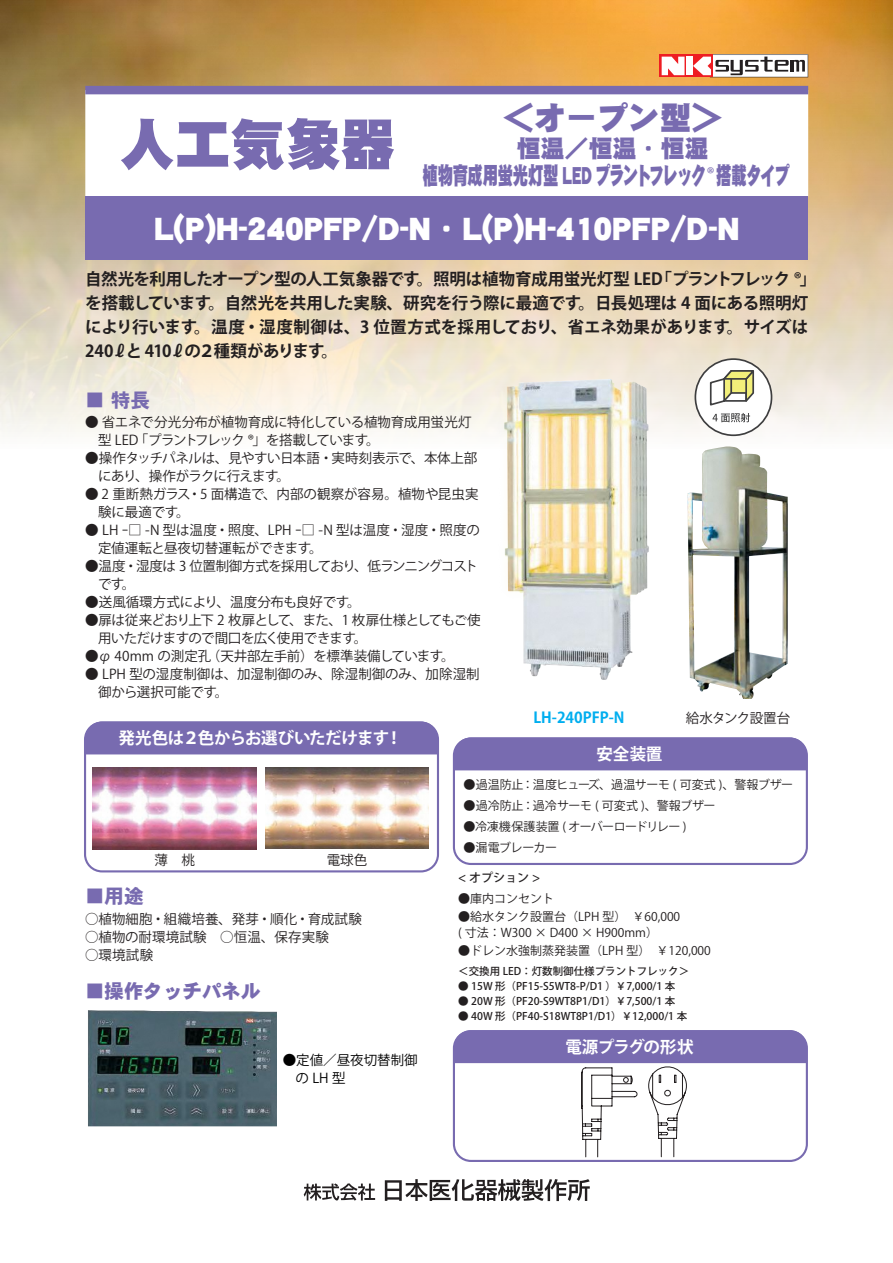
<style>
.page{position:relative;width:893px;height:1263px;background:#fff}
.page>*{position:absolute;margin:0;border:0;box-sizing:border-box;transform-origin:0 0}
.t1{font:55.5px "DF Gothic UB WINP RKSJ H";letter-spacing:-.005em;color:#786bb0}
.t2{font:31.5px "DF Gothic UB WINP RKSJ H";color:#fff}
.t3{font:31.5px "DF Gothic UB WINP RKSJ H";color:#786bb0}
.t4{font:24px "DF Gothic UB WINP RKSJ H";letter-spacing:-.02em;color:#786bb0;scale:.64 1}
.t5{font:24px "DF Gothic UB WINP RKSJ H";letter-spacing:-.02em;color:#786bb0}
.段落スタイル_1{font:19.5px "DFHS Gothic W9 WIN RKSJ H";color:#786bb0}
.段落スタイル_1-2{font:19.5px "DFHS Gothic W9 WINP RKSJ H";color:#786bb0}
.段落スタイル_1-3{font:700 16.5px/24px "Koz Go Pr 6 N";letter-spacing:-.025em;color:#231f20}
.t6{font:700 16.5px "Koz Go Pr 6 N";letter-spacing:-.025em;color:#fff}
.t7{font:700 15px "Koz Go Pr 6 N";color:#00aeef}
.段落スタイル_1-4{font:13.5px/18px "Koz Go Pr 6 N";letter-spacing:-.015em;color:#231f20}
.段落スタイル_1-5{font:13.5px/18px "Koz Go Pr 6 N";letter-spacing:-.04em;color:#231f20}
.段落スタイル_1-6{font:13.5px/18px "Koz Go Pr 6 N";letter-spacing:-.035em;color:#231f20}
.段落スタイル_1-7{font:13.5px/18px "Koz Go Pr 6 N";letter-spacing:-.045em;color:#231f20}
.段落スタイル_1-8{font:13.5px "Koz Go Pr 6 N";letter-spacing:.01em;color:#231f20}
.段落スタイル_1-9{font:13.5px/18px "Koz Go Pr 6 N";letter-spacing:-.055em;color:#231f20}
.t8{font:13.5px/18px "Koz Go Pr 6 N";color:#000}
.t9{font:12px/16.5px "Koz Go Pr 6 N";color:#231f20}
.t10{font:12px "Koz Go Pr 6 N";letter-spacing:-.03em;color:#231f20}
.t11{font:12px "Koz Go Pr 6 N";letter-spacing:-.04em;color:#231f20}
.t12{font:12px "Koz Go Pr 6 N";letter-spacing:-.035em;color:#231f20}
.t13{font:500 12px "Koz Go Pr 6 N";color:#231f20}
.t14{font:500 10.5px "Koz Go Pr 6 N";color:#231f20}
.s1{font-family:"Minion Pro"}
</style>
<div class="page">
<svg style="left:0;top:0;width:893px;height:437px"></svg>
<svg style="left:659px;top:54px;width:34px;height:23px"></svg>
<div style="left:687px;top:57px;width:6px;height:18px;background:#fff"></div>
<svg style="left:662px;top:57px;width:23px;height:18px"></svg>
<svg style="left:693px;top:54px;width:115px;height:23px"></svg>
<svg style="left:85px;top:94px;width:723px;height:102px"></svg>
<div style="left:85px;top:196px;width:723px;height:64px;background:#786bb0"></div>
<div style="left:85px;top:86px;width:332px;height:8px;background:#786bb0"></div>
<div style="left:417px;top:86px;width:391px;height:8px;background:#786bb0"></div>
<svg style="left:304px;top:1183px;width:71px;height:18px"></svg>
<svg style="left:385px;top:1179px;width:205px;height:22px"></svg>
<img style="left:495px;top:366px;width:167px;height:314px">
<img style="left:687px;top:446px;width:101px;height:253px">
<div style="left:695px;top:359px;width:76px;height:76px;background:#fff;border-radius:50%"></div>
<div style="left:694px;top:358px;width:78px;height:78px;border:2px solid #3e3e3f;border-radius:50%"></div>
<svg style="left:709px;top:366px;width:48px;height:40px"></svg>
<svg style="left:712px;top:413px;width:38px;height:9px"></svg>
<div style="left:87px;top:724px;width:349px;height:30px;background:#786bb0"></div>
<img style="left:93px;top:767px;width:163px;height:82px">
<img style="left:265px;top:767px;width:163px;height:82px">
<div style="left:84px;top:721px;width:355px;height:151px;border:2px solid #786bb0;border-radius:17px"></div>
<div style="left:456px;top:740px;width:349px;height:30px;background:#786bb0"></div>
<div style="left:453px;top:737px;width:355px;height:128px;border:2px solid #786bb0;border-radius:17px"></div>
<svg style="left:456px;top:1033px;width:349px;height:124px"></svg>
<div style="left:453px;top:1030px;width:355px;height:132px;border:2px solid #786bb0;border-radius:17px"></div>
<img style="left:88px;top:1010px;width:189px;height:116px">
<p class="t3" style="left:502px;top:102px;width:222px">＜オープン型＞</p>
<p class="t5" style="left:517px;top:136px;width:193px">恒温／恒温・恒湿</p>
<p class="t4" style="left:422px;top:163px;width:576px">植物育成用蛍光灯型 LED プラントフレック<span class="s1">®</span>搭載タイプ</p>
<p class="t2" style="left:154px;top:213px;width:587px">L(P)H-240PFP/D-N・L(P)H-410PFP/D-N</p>
<p class="段落スタイル_1-3" style="left:85px;top:267px;width:733px">自然光を利用したオープン型の人工気象器です。照明は植物育成用蛍光灯型 LED「プラントフレック ®」を搭載しています。自然光を共用した実験、研究を行う際に最適です。日長処理は 4 面にある照明灯により行います。温度・湿度制御は、3 位置方式を採用しており、省エネ効果があります。サイズは240ℓと 410ℓの２種類があります。</p>
<p class="段落スタイル_1-2" style="left:85px;top:390px;width:66px">■ 特長</p>
<p class="段落スタイル_1-5" style="left:98px;top:414px;width:375px;text-indent:-13px">● 省エネで分光分布が植物育成に特化している植物育成用蛍光灯型 LED「プラントフレック ®」を搭載しています。</p>
<p class="段落スタイル_1-6" style="left:98px;top:450px;width:381px;text-indent:-13px">●操作タッチパネルは、見やすい日本語・実時刻表示で、本体上部にあり、操作がラクに行えます。</p>
<p class="段落スタイル_1-4" style="left:98px;top:486px;width:382px;text-indent:-13px">● 2 重断熱ガラス・5 面構造で、内部の観察が容易。植物や昆虫実験に最適です。</p>
<p class="段落スタイル_1-4" style="left:98px;top:522px;width:383px;text-indent:-13px">● LH ｰ□ -N 型は温度・照度、LPH ｰ□ -N 型は温度・湿度・照度の定値運転と昼夜切替運転ができます。</p>
<p class="段落スタイル_1-9" style="left:98px;top:558px;width:381px;text-indent:-13px">●温度・湿度は 3 位置制御方式を採用しており、低ランニングコストです。</p>
<p class="段落スタイル_1-4" style="left:85px;top:594px;width:277px">●送風循環方式により、温度分布も良好です。</p>
<p class="段落スタイル_1-7" style="left:98px;top:612px;width:384px;text-indent:-13px">●扉は従来どおり上下 2 枚扉として、また、1 枚扉仕様としてもご使用いただけますので間口を広く使用できます。</p>
<p class="段落スタイル_1-4" style="left:85px;top:648px;width:371px">●φ 40mm の測定孔（天井部左手前）を標準装備しています。</p>
<p class="段落スタイル_1-4" style="left:98px;top:666px;width:383px;text-indent:-13px">● LPH 型の湿度制御は、加湿制御のみ、除湿制御のみ、加除湿制御から選択可能です。</p>
<p class="t7" style="left:533px;top:709px;width:93px">LH-240PFP-N</p>
<p class="段落スタイル_1-6" style="left:686px;top:709px;width:106px">給水タンク設置台</p>
<p class="t6" style="left:119px;top:729px;width:285px">発光色は２色からお選びいただけます！</p>
<p class="t1" style="left:119px;top:117px;width:278px">人工気象器</p>
<p class="t6" style="left:596px;top:745px;width:68px">安全装置</p>
<p class="t10" style="left:463px;top:777px;width:331px">●過温防止：温度ヒューズ、過温サーモ ( 可変式 )、警報ブザー</p>
<p class="t9" style="left:463px;top:797px;width:253px">●過冷防止：過冷サーモ ( 可変式 )、警報ブザー</p>
<p class="t11" style="left:463px;top:819px;width:225px">●冷凍機保護装置 ( オーバーロードリレー )</p>
<p class="t12" style="left:463px;top:840px;width:95px">●漏電ブレーカー</p>
<p class="t13" style="left:458px;top:871px;width:84px">&lt; オプション &gt;</p>
<p class="t9" style="left:458px;top:890px;width:97px">●庫内コンセント</p>
<p class="t9" style="left:458px;top:908px;width:224px">●給水タンク設置台（LPH 型）　￥60,000 ( 寸法：W300 × D400 × H900mm）</p>
<p class="t9" style="left:458px;top:943px;width:254px">●ドレン水強制蒸発装置（LPH 型）　￥120,000</p>
<p class="t14" style="left:458px;top:965px;width:233px">＜交換用 LED：灯数制御仕様プラントフレック＞</p>
<p class="t14" style="left:458px;top:980px;width:219px">● 15W 形（PF15-S5WT8-P/D1 ）￥7,000/1 本</p>
<p class="t14" style="left:458px;top:995px;width:219px">● 20W 形（PF20-S9WT8P1/D1）￥7,500/1 本</p>
<p class="t14" style="left:458px;top:1010px;width:231px">● 40W 形（PF40-S18WT8P1/D1）￥12,000/1 本</p>
<p class="t6" style="left:565px;top:1037px;width:130px">電源プラグの形状</p>
<p class="段落スタイル_1-4" style="left:154px;top:851px;width:42px">薄　桃</p>
<p class="段落スタイル_1-4" style="left:327px;top:851px;width:42px">電球色</p>
<p class="段落スタイル_1-2" style="left:85px;top:887px;width:60px">■用途</p>
<p class="段落スタイル_1-8" style="left:85px;top:911px;width:292px">○植物細胞・組織培養、発芽・順化・育成試験　</p>
<p class="段落スタイル_1-8" style="left:85px;top:929px;width:259px">○植物の耐環境試験　○恒温、保存実験　</p>
<p class="段落スタイル_1-4" style="left:85px;top:946px;width:70px">○環境試験</p>
<p class="段落スタイル_1" style="left:85px;top:981px;width:177px">■操作タッチパネル</p>
<p class="t8" style="left:296px;top:1051px;width:124px;text-indent:-13px">●定値／昼夜切替制御のLH型</p>
</div>
